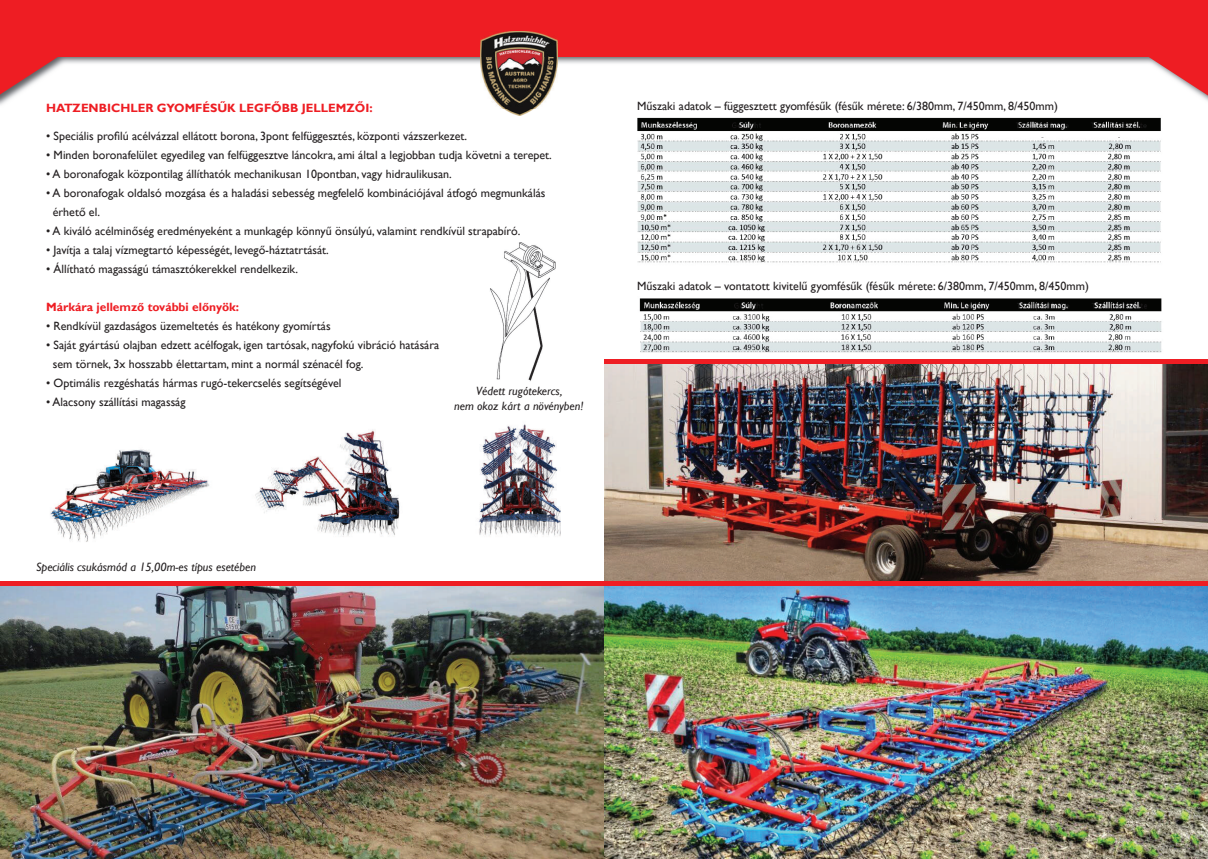
<style>
.page{position:relative;width:1208px;height:859px;background:#fff}
.page>*{position:absolute;margin:0;border:0;box-sizing:border-box;transform-origin:0 0}
.t1{font:12px/19px "Gill Sans";color:#231f20}
.t2{font:italic 12px/15px "Gill Sans";color:#231f20;text-align:center}
.t3{font:700 12px "Gill Sans";color:#ee1d23}
</style>
<div class="page">
<img style="left:0;top:56px;width:480px;height:49px">
<img style="left:557px;top:56px;width:651px;height:45px">
<div style="left:0;top:0;width:1208px;height:56px;background:#ee1d23"></div>
<svg style="left:0;top:56px;width:76px;height:39px"></svg>
<svg style="left:1132px;top:56px;width:76px;height:39px"></svg>
<img style="left:0;top:586px;width:604px;height:273px">
<img style="left:604px;top:364px;width:604px;height:495px">
<img style="left:50px;top:449px;width:160px;height:93px">
<img style="left:255px;top:430px;width:145px;height:107px">
<img style="left:478px;top:424px;width:83px;height:112px">
<img style="left:480px;top:32px;width:77px;height:84px">
<div style="left:0;top:581px;width:604px;height:5px;background:#ee1d23"></div>
<div style="left:604px;top:581px;width:604px;height:5px;background:#ee1d23"></div>
<div style="left:604px;top:359px;width:604px;height:5px;background:#ee1d23"></div>
<img style="left:637px;top:117px;width:524px;height:146px">
<img style="left:639px;top:298px;width:523px;height:55px">
<img style="left:490px;top:243px;width:65px;height:138px">
<p class="t3" style="left:46px;top:101px;width:328px">HATZENBICHLER GYOMFÉSŰK LEGFŐBB JELLEMZŐI:</p>
<p class="t1" style="left:46px;top:127px;width:422px">• Speciális profilú acélvázzal ellátott borona, 3pont felfüggesztés, központi vázszerkezet.</p>
<p class="t1" style="left:46px;top:146px;width:507px">• Minden boronafelület egyedileg van felfüggesztve láncokra, ami által a legjobban tudja követni a terepet.</p>
<p class="t1" style="left:46px;top:165px;width:407px">• A boronafogak központilag állíthatók mechanikusan 10pontban, vagy hidraulikusan.</p>
<p class="t1" style="left:53px;top:184px;width:494px;text-indent:-7px">• A boronafogak oldalsó mozgása és a haladási sebesség megfelelő kombinációjával átfogó megmunkálás érhető el.</p>
<p class="t1" style="left:46px;top:222px;width:476px">• A kiváló acélminőség eredményeként a munkagép könnyű önsúlyú, valamint rendkívül strapabíró.</p>
<p class="t1" style="left:46px;top:241px;width:284px">• Javítja a talaj vízmegtartó képességét, levegő-háztatrtását.</p>
<p class="t1" style="left:46px;top:260px;width:253px">• Állítható magasságú támasztókerekkel rendelkezik.</p>
<p class="t3" style="left:46px;top:300px;width:194px">Márkára jellemző további előnyök:</p>
<p class="t1" style="left:46px;top:317px;width:286px">• Rendkívül gazdaságos üzemeltetés és hatékony gyomírtás</p>
<p class="t1" style="left:53px;top:336px;width:388px;text-indent:-7px">• Saját gyártású olajban edzett acélfogak, igen tartósak, nagyfokú vibráció hatására sem törnek, 3x hosszabb élettartam, mint a normál szénacél fog.</p>
<p class="t1" style="left:46px;top:374px;width:297px">• Optimális rezgéshatás hármas rugó-tekercselés segítségével</p>
<p class="t1" style="left:46px;top:393px;width:141px">• Alacsony szállítási magasság</p>
<p class="t2" style="left:454px;top:383px;width:131px">Védett rugótekercs,<br>nem okoz kárt a növényben!</p>
<p class="t1" style="left:637px;top:97px;width:422px">Műszaki adatok – függesztett gyomfésűk (fésűk mérete: 6/380mm, 7/450mm, 8/450mm)</p>
<p class="t1" style="left:637px;top:277px;width:453px">Műszaki adatok – vontatott kivitelű gyomfésűk (fésűk mérete: 6/380mm, 7/450mm, 8/450mm)</p>
<p class="t2" style="left:36px;top:560px;width:222px">Speciális csukásmód a 15,00m-es típus esetében</p>
</div>
